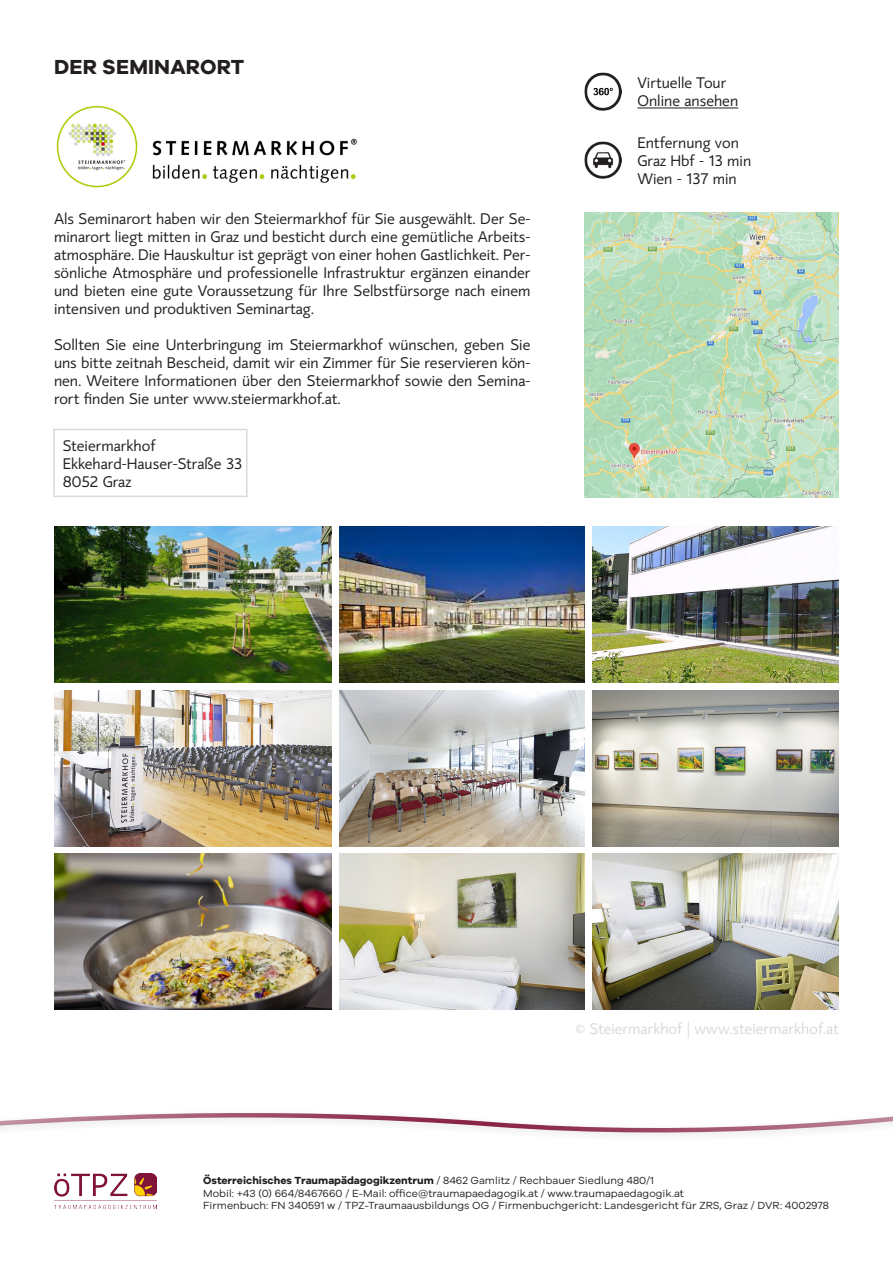
<style>
.page{position:relative;width:893px;height:1263px;background:#fff}
.page>*{position:absolute;margin:0;border:0;box-sizing:border-box;transform-origin:0 0}
.t1{font:700 21px "Galyon";letter-spacing:.01em;color:#231f20}
.t2{font:15px/18px "mirror 82";color:#231f20;text-align:justify}
.t3{font:15px "mirror 82";color:#d8d9db}
.t4{font:10.65px/12.8px "Galyon";color:#231f20}
.s1{font-size:12px}
.s2{font-weight:700}
</style>
<div class="page">
<svg style="left:0;top:1113px;width:893px;height:61px"></svg>
<img style="left:54px;top:1174px;width:103px;height:35px">
<div style="left:53px;top:429px;width:194px;height:68px;border:2px solid #d8d9db"></div>
<hr style="left:637px;top:108px;width:101px;height:1px;background:#231f20">
<img style="left:584px;top:213px;width:255px;height:284px">
<img style="left:584px;top:141px;width:38px;height:38px">
<img style="left:584px;top:73px;width:38px;height:38px">
<img style="left:54px;top:527px;width:278px;height:156px">
<img style="left:54px;top:690px;width:278px;height:156px">
<img style="left:54px;top:853px;width:278px;height:156px">
<img style="left:339px;top:527px;width:246px;height:156px">
<img style="left:339px;top:690px;width:246px;height:156px">
<img style="left:339px;top:853px;width:246px;height:156px">
<img style="left:592px;top:527px;width:247px;height:156px">
<img style="left:592px;top:690px;width:247px;height:156px">
<img style="left:592px;top:853px;width:247px;height:156px">
<img style="left:152px;top:138px;width:205px;height:45px">
<img style="left:56px;top:105px;width:82px;height:83px">
<p class="t1" style="left:54px;top:54px;width:191px">DER SEMINARORT</p>
<p class="t2" style="left:54px;top:210px;width:478px">Als Seminarort haben wir den Steiermarkhof für Sie ausgewählt. Der Se&shy;minarort liegt mitten in Graz und besticht durch eine gemütliche Arbeits&shy;atmosphäre. Die Hauskultur ist geprägt von einer hohen Gastlichkeit. Per&shy;sönliche Atmosphäre und professionelle Infrastruktur ergänzen einander und bieten eine gute Voraussetzung für Ihre Selbstfürsorge nach einem intensiven und produktiven Seminartag.</p>
<p class="t2" style="left:54px;top:336px;width:478px">Sollten Sie eine Unterbringung im Steiermarkhof wünschen, geben Sie uns bitte zeitnah Bescheid, damit wir ein Zimmer für Sie reservieren kön&shy;nen. Weitere Informationen über den Steiermarkhof sowie den Semina&shy;rort finden Sie unter www.steiermarkhof.at.</p>
<p class="t2" style="left:63px;top:437px;width:94px">Steiermarkhof</p>
<p class="t2" style="left:63px;top:455px;width:181px">Ekkehard-Hauser-Straße 33</p>
<p class="t2" style="left:63px;top:473px;width:70px">8052 Graz</p>
<p class="t2" style="left:637px;top:74px;width:90px">Virtuelle Tour</p>
<p class="t2" style="left:637px;top:92px;width:102px">Online ansehen</p>
<p class="t2" style="left:637px;top:133px;width:103px">Entfernung von</p>
<p class="t2" style="left:637px;top:151px;width:115px">Graz Hbf - 13 min</p>
<p class="t2" style="left:637px;top:169px;width:101px">Wien - 137 min</p>
<p class="t3" style="left:575px;top:1019px;width:265px"><span class="s1">©</span> Steiermarkhof | www.steiermarkhof.at</p>
<p class="t4" style="left:203px;top:1173px;width:627px"><span class="s2">Österreichisches Traumapädagogikzentrum</span> / 8462 Gamlitz / Rechbauer Siedlung 480/1<br>Mobil: +43 (0) 664/8467660 / E-Mail: office@traumapaedagogik.at / www.traumapaedagogik.at<br>Firmenbuch: FN 340591 w / TPZ-Traumaausbildungs OG / Firmenbuchgericht: Landesgericht für ZRS, Graz / DVR: 4002978</p>
</div>
